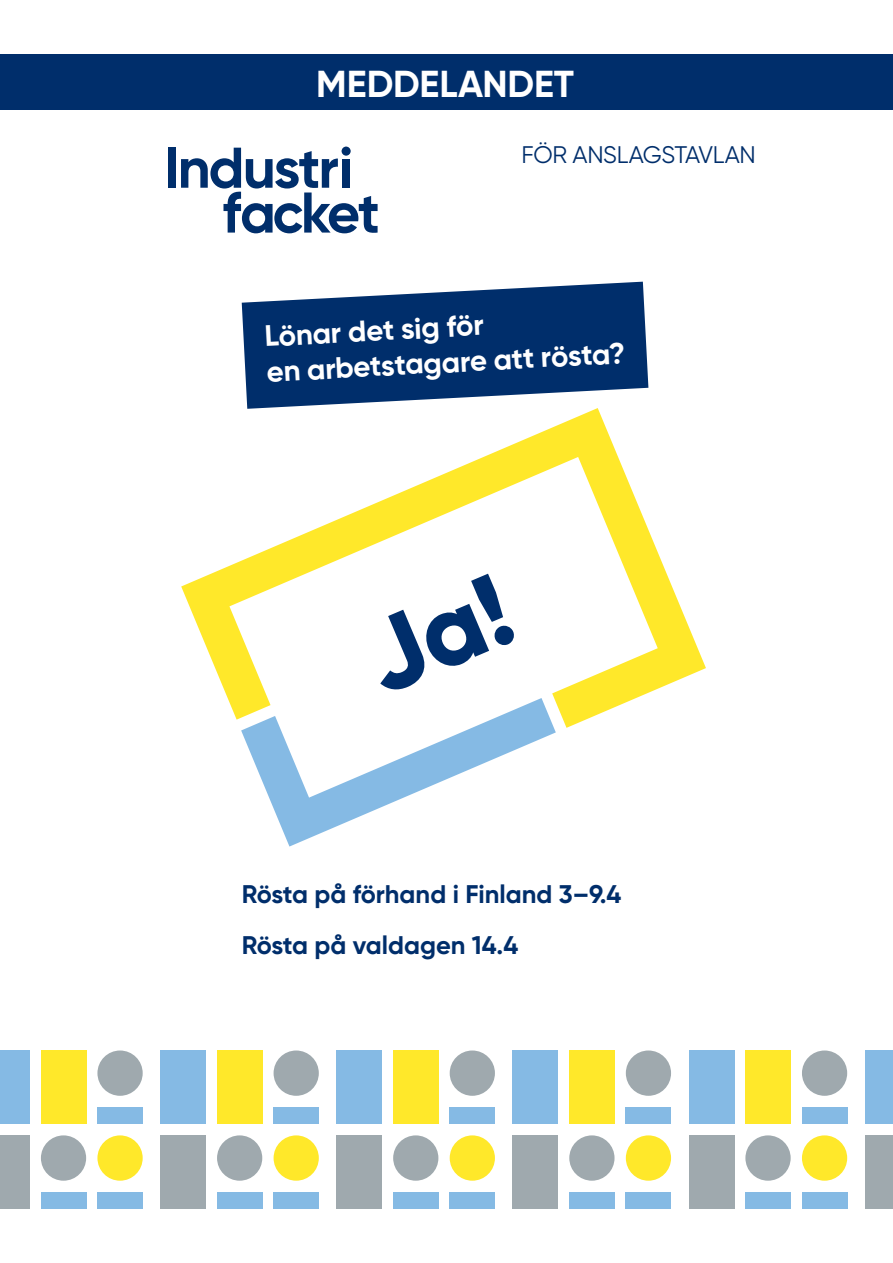
<style>
.page{position:relative;width:893px;height:1263px;background:#fff}
.page>*{position:absolute;margin:0;border:0;box-sizing:border-box;transform-origin:0 0}
.t1{font:700 37.5px "Gilroy";letter-spacing:-.005em;color:#fff}
.t2{font:700 29.55px/35.4px "Gilroy";color:#fff}
.t3{font:700 25.5px/51px "Gilroy";color:#002e6b}
.t4{font:24px "Gilroy";letter-spacing:-.015em;color:#002e6b}
</style>
<div class="page">
<div style="left:97px;top:1107px;width:46px;height:17px;background:#85bae4"></div>
<div style="left:97px;top:1050px;width:46px;height:46px;background:#9fa9ae;border-radius:50%"></div>
<div style="left:97px;top:1135px;width:46px;height:46px;background:#ffe82a;border-radius:50%"></div>
<div style="left:0;top:1135px;width:30px;height:74px;background:#9fa9ae"></div>
<div style="left:0;top:1050px;width:30px;height:74px;background:#85bae4"></div>
<div style="left:41px;top:1050px;width:45px;height:74px;background:#ffe82a"></div>
<div style="left:97px;top:1192px;width:46px;height:17px;background:#85bae4"></div>
<div style="left:41px;top:1135px;width:45px;height:46px;background:#9fa9ae;border-radius:50%"></div>
<div style="left:41px;top:1192px;width:45px;height:17px;background:#85bae4"></div>
<div style="left:274px;top:1107px;width:45px;height:17px;background:#85bae4"></div>
<div style="left:274px;top:1050px;width:45px;height:46px;background:#9fa9ae;border-radius:50%"></div>
<div style="left:274px;top:1135px;width:45px;height:46px;background:#ffe82a;border-radius:50%"></div>
<div style="left:160px;top:1135px;width:46px;height:74px;background:#9fa9ae"></div>
<div style="left:160px;top:1050px;width:46px;height:74px;background:#85bae4"></div>
<div style="left:217px;top:1050px;width:45px;height:74px;background:#ffe82a"></div>
<div style="left:274px;top:1192px;width:45px;height:17px;background:#85bae4"></div>
<div style="left:217px;top:1135px;width:45px;height:46px;background:#9fa9ae;border-radius:50%"></div>
<div style="left:217px;top:1192px;width:45px;height:17px;background:#85bae4"></div>
<div style="left:450px;top:1107px;width:45px;height:17px;background:#85bae4"></div>
<div style="left:450px;top:1050px;width:45px;height:46px;background:#9fa9ae;border-radius:50%"></div>
<div style="left:450px;top:1135px;width:45px;height:46px;background:#ffe82a;border-radius:50%"></div>
<div style="left:337px;top:1135px;width:45px;height:74px;background:#9fa9ae"></div>
<div style="left:337px;top:1050px;width:45px;height:74px;background:#85bae4"></div>
<div style="left:393px;top:1050px;width:45px;height:74px;background:#ffe82a"></div>
<div style="left:450px;top:1192px;width:45px;height:17px;background:#85bae4"></div>
<div style="left:393px;top:1135px;width:45px;height:46px;background:#9fa9ae;border-radius:50%"></div>
<div style="left:393px;top:1192px;width:45px;height:17px;background:#85bae4"></div>
<div style="left:626px;top:1107px;width:45px;height:17px;background:#85bae4"></div>
<div style="left:626px;top:1050px;width:45px;height:46px;background:#9fa9ae;border-radius:50%"></div>
<div style="left:626px;top:1135px;width:45px;height:46px;background:#ffe82a;border-radius:50%"></div>
<div style="left:513px;top:1135px;width:45px;height:74px;background:#9fa9ae"></div>
<div style="left:513px;top:1050px;width:45px;height:74px;background:#85bae4"></div>
<div style="left:569px;top:1050px;width:45px;height:74px;background:#ffe82a"></div>
<div style="left:626px;top:1192px;width:45px;height:17px;background:#85bae4"></div>
<div style="left:569px;top:1135px;width:45px;height:46px;background:#9fa9ae;border-radius:50%"></div>
<div style="left:569px;top:1192px;width:45px;height:17px;background:#85bae4"></div>
<div style="left:802px;top:1107px;width:45px;height:17px;background:#85bae4"></div>
<div style="left:802px;top:1050px;width:45px;height:46px;background:#9fa9ae;border-radius:50%"></div>
<div style="left:802px;top:1135px;width:45px;height:46px;background:#ffe82a;border-radius:50%"></div>
<div style="left:689px;top:1135px;width:45px;height:74px;background:#9fa9ae"></div>
<div style="left:689px;top:1050px;width:45px;height:74px;background:#85bae4"></div>
<div style="left:745px;top:1050px;width:46px;height:74px;background:#ffe82a"></div>
<div style="left:802px;top:1192px;width:45px;height:17px;background:#85bae4"></div>
<div style="left:745px;top:1135px;width:46px;height:46px;background:#9fa9ae;border-radius:50%"></div>
<div style="left:745px;top:1192px;width:46px;height:17px;background:#85bae4"></div>
<div style="left:865px;top:1135px;width:28px;height:74px;background:#9fa9ae"></div>
<div style="left:865px;top:1050px;width:28px;height:74px;background:#85bae4"></div>
<div style="left:0;top:54px;width:893px;height:56px;background:#002e6b"></div>
<div style="left:168px;top:148px;width:8px;height:40px;background:#002e6b"></div>
<svg style="left:181px;top:148px;width:197px;height:86px"></svg>
<svg style="left:242px;top:282px;width:406px;height:126px;fill:#002e6b"></svg>
<svg style="left:241px;top:728px;width:315px;height:118px"></svg>
<svg style="left:181px;top:408px;width:525px;height:320px"></svg>
<svg style="left:357px;top:573px;width:160px;height:123px"></svg>
<h1 class="t1" style="left:316px;top:60px;width:259px">MEDDELANDET</h1>
<p class="t4" style="left:522px;top:140px;width:236px">FÖR ANSLAGSTAVLAN</p>
<p class="t2" style="left:264px;top:318px;width:361px;rotate:-3deg">Lönar det sig för<br>en arbetstagare att rösta?</p>
<p class="t3" style="left:242px;top:868px;width:381px">Rösta på förhand i Finland 3–9.4<br>Rösta på valdagen 14.4</p>
</div>
